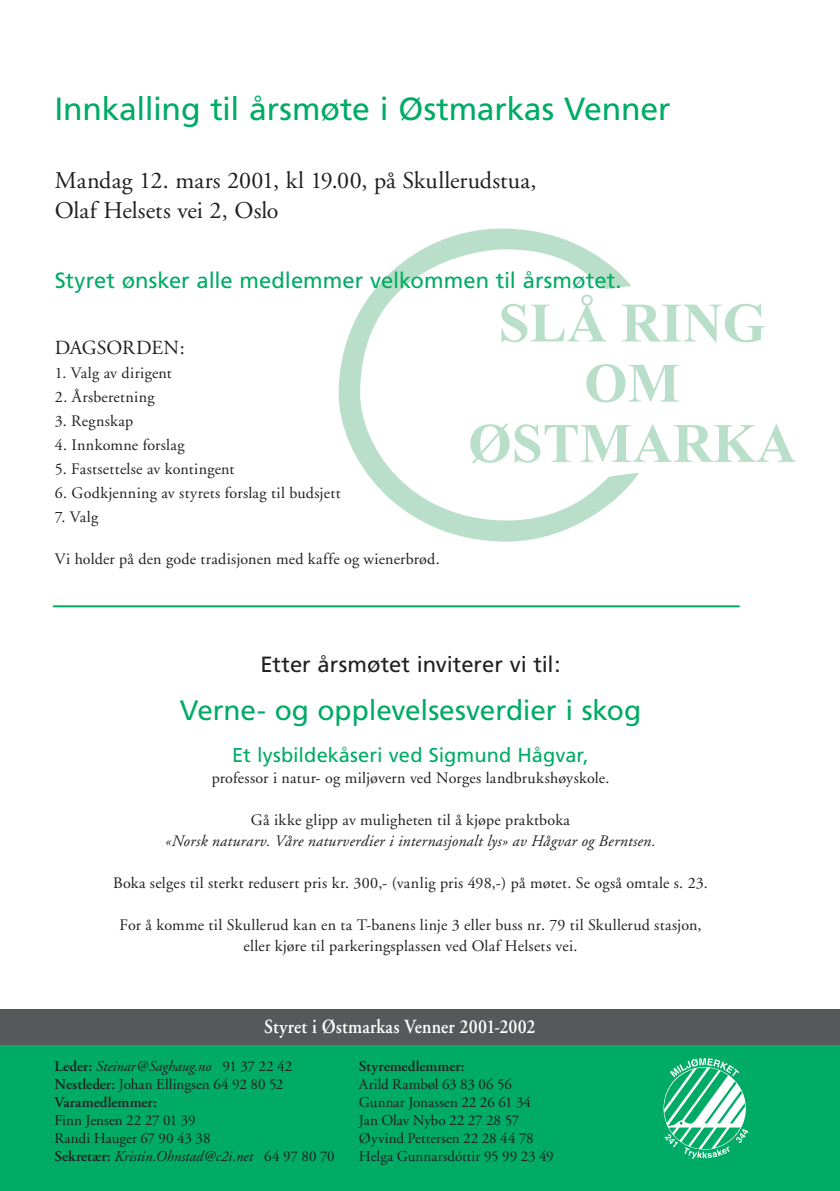
<style>
.page{position:relative;width:840px;height:1191px;background:#fff}
.page>*{position:absolute;margin:0;border:0;box-sizing:border-box;transform-origin:0 0}
.t1{font:32px "Frutiger";letter-spacing:-.01em;color:#00ab66}
.t2{font:28px "Frutiger";letter-spacing:-.005em;color:#00ab66}
.t3{font:24px/30px "Adobe Garamond";color:#231f20}
.t4{font:22px "Frutiger";color:#00ab66}
.t5{font:22px "Frutiger";color:#231f20}
.t6{font:20px "Frutiger";letter-spacing:.005em;color:#00ab66}
.t7{font:600 20px "Adobe Garamond";letter-spacing:.005em;color:#fff;scale:.88 1}
.t8{font:20px "Adobe Garamond";letter-spacing:-.005em;color:#231f20}
.t9{font:16px/21px "Adobe Garamond";letter-spacing:.015em;color:#231f20;text-align:center}
.t10{font:italic 16px "Adobe Garamond";letter-spacing:.015em;color:#231f20}
.t11{font:15px "Adobe Garamond";color:#231f20}
.t12{font:italic 15px "Adobe Garamond";color:#231f20}
.t13{font:600 15px "Adobe Garamond";letter-spacing:-.005em;color:#231f20}
.s1{font-weight:600;font-style:normal}
.s2{font-style:normal}
.s3{font-weight:600}
</style>
<div class="page">
<hr style="left:53px;top:605px;width:686px;height:2px;background:#00ab66">
<svg style="left:638px;top:304px;width:126px;height:38px"></svg>
<svg style="left:638px;top:364px;width:40px;height:38px"></svg>
<svg style="left:638px;top:424px;width:157px;height:38px"></svg>
<svg style="left:338px;top:228px;width:300px;height:313px"></svg>
<div style="left:0;top:1029px;width:839px;height:162px;background:#00ab66"></div>
<div style="left:0;top:1009px;width:839px;height:36px;background:#57585a"></div>
<svg style="left:663px;top:1058px;width:85px;height:100px"></svg>
<h1 class="t1" style="left:55px;top:90px;width:617px">Innkalling til årsmøte i Østmarkas Venner</h1>
<h3 class="t3" style="left:55px;top:166px;width:482px">Mandag 12. mars 2001, kl 19.00, på Skullerudstua,<br>Olaf Helsets vei 2, Oslo</h3>
<h3 class="t4" style="left:55px;top:267px;width:568px">Styret ønsker alle medlemmer velkommen til årsmøtet.</h3>
<p class="t8" style="left:55px;top:337px;width:131px">DAGSORDEN:</p>
<p class="t9" style="left:55px;top:363px;width:118px">1. Valg av dirigent</p>
<p class="t9" style="left:55px;top:387px;width:101px">2. Årsberetning</p>
<p class="t9" style="left:55px;top:411px;width:80px">3. Regnskap</p>
<p class="t9" style="left:55px;top:435px;width:131px">4. Innkomne forslag</p>
<p class="t9" style="left:55px;top:459px;width:181px">5. Fastsettelse av kontingent</p>
<p class="t9" style="left:55px;top:483px;width:287px">6. Godkjenning av styrets forslag til budsjett</p>
<p class="t9" style="left:55px;top:507px;width:45px">7. Valg</p>
<p class="t9" style="left:55px;top:549px;width:386px">Vi holder på den gode tradisjonen med kaffe og wienerbrød.</p>
<h3 class="t5" style="left:260px;top:651px;width:301px">Etter årsmøtet inviterer vi til:</h3>
<h2 class="t2" style="left:180px;top:694px;width:462px">Verne- og opplevelsesverdier i skog</h2>
<p class="t6" style="left:232px;top:743px;width:358px">Et lysbildekåseri ved Sigmund Hågvar,</p>
<p class="t9" style="left:211px;top:768px;width:399px">professor i natur- og miljøvern ved Norges landbrukshøyskole.</p>
<p class="t9" style="left:251px;top:810px;width:320px">Gå ikke glipp av muligheten til å kjøpe praktboka</p>
<p class="t10" style="left:165px;top:832px;width:491px">«Norsk naturarv. Våre naturverdier i internasjonalt lys» av Hågvar og Berntsen.</p>
<p class="t9" style="left:113px;top:873px;width:596px">Boka selges til sterkt redusert pris kr. 300,- (vanlig pris 498,-) på møtet. Se også omtale s. 23.</p>
<p class="t9" style="left:119px;top:915px;width:583px">For å komme til Skullerud kan en ta T-banens linje 3 eller buss nr. 79 til Skullerud stasjon, eller kjøre til parkeringsplassen ved Olaf Helsets vei.</p>
<p class="t7" style="left:264px;top:1015px;width:310px">Styret i Østmarkas Venner 2001-2002</p>
<p class="t12" style="left:55px;top:1057px;width:239px"><span class="s1">Leder:</span> Steinar@Saghaug.no <span class="s2">91 37 22 42</span></p>
<p class="t13" style="left:359px;top:1057px;width:107px">Styremedlemmer:</p>
<p class="t11" style="left:55px;top:1075px;width:230px"><span class="s3">Nestleder:</span> Johan Ellingsen 64 92 80 52</p>
<p class="t11" style="left:358px;top:1075px;width:154px">Arild Rambøl 63 83 06 56</p>
<p class="t13" style="left:55px;top:1093px;width:104px">Varamedlemmer:</p>
<p class="t11" style="left:359px;top:1093px;width:174px">Gunnar Jonassen 22 26 61 34</p>
<p class="t11" style="left:55px;top:1111px;width:142px">Finn Jensen 22 27 01 39</p>
<p class="t11" style="left:359px;top:1111px;width:162px">Jan Olav Nybo 22 27 28 57</p>
<p class="t11" style="left:55px;top:1129px;width:157px">Randi Hauger 67 90 43 38</p>
<p class="t11" style="left:359px;top:1129px;width:176px">Øyvind Pettersen 22 28 44 78</p>
<p class="t12" style="left:55px;top:1147px;width:281px"><span class="s1">Sekretær:</span> Kristin.Ohnstad@c2i.net <span class="s2">64 97 80 70</span></p>
<p class="t11" style="left:359px;top:1147px;width:196px">Helga Gunnarsdóttir 95 99 23 49</p>
</div>
